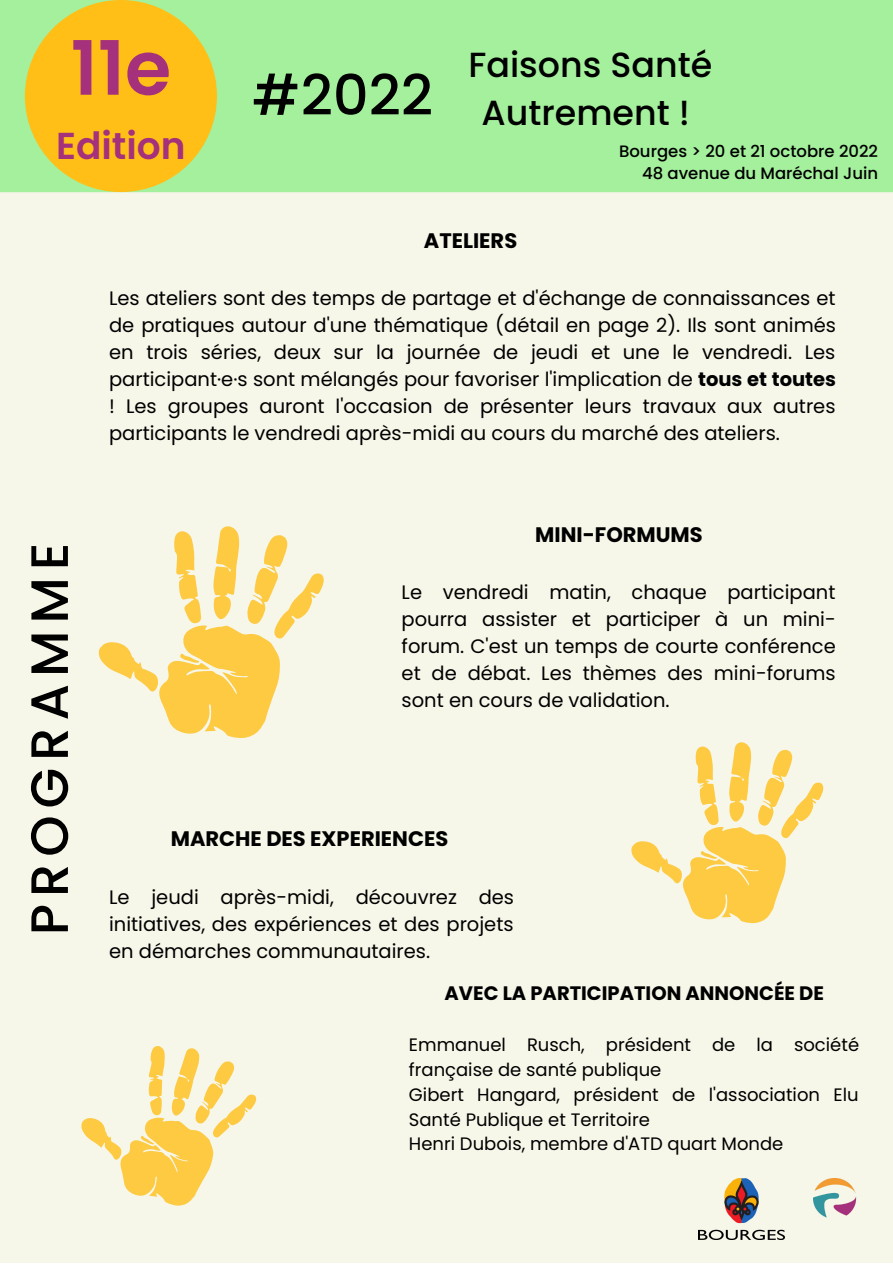
<style>
.page{position:relative;width:893px;height:1264px;background:#fff}
.page>*{position:absolute;margin:0;border:0;box-sizing:border-box;transform-origin:0 0}
.t1{font:600 75px "Poppins";color:#a5307b}
.t2{font:500 55.8px "Poppins";color:#000}
.t3{font:500 52.5px "Poppins";letter-spacing:.135em;color:#000}
.t4{font:600 37.5px "Poppins";color:#a5307b}
.t5{font:500 34.8px/48.2px "Poppins";color:#000;text-align:center}
.t6{font:700 21px "Poppins";color:#000}
.t7{font:19.5px/27px "Poppins";color:#000;text-align:justify}
.t8{font:700 19.5px "Poppins";color:#000}
.t9{font:18px/24.8px "Poppins";color:#000}
.t10{font:500 16.5px/22.5px "Poppins";color:#000;text-align:right}
.s1{font-weight:700}
</style>
<div class="page">
<div style="left:0;top:0;width:892px;height:1262px;background:#f6f6e9"></div>
<img style="left:813px;top:1178px;width:44px;height:40px">
<img style="left:698px;top:1178px;width:86px;height:61px">
<div style="left:0;top:0;width:892px;height:192px;background:#a4f09c"></div>
<svg style="left:98px;top:526px;width:226px;height:212px"></svg>
<svg style="left:631px;top:742px;width:192px;height:181px"></svg>
<svg style="left:81px;top:1046px;width:176px;height:160px"></svg>
<div style="left:25px;top:0;width:192px;height:192px;background:#ffbf17;border-radius:50%"></div>
<h1 class="t1" style="left:71px;top:16px;width:102px">11e</h1>
<h3 class="t4" style="left:56px;top:119px;width:131px">Edition</h3>
<h2 class="t2" style="left:252px;top:56px;width:182px">#2022</h2>
<h3 class="t5" style="left:468px;top:40px;width:245px">Faisons Santé<br>Autrement !</h3>
<p class="t10" style="left:619px;top:140px;width:260px">Bourges &gt; 20 et 21 octobre 2022<br>48 avenue du Maréchal Juin</p>
<p class="t6" style="left:424px;top:226px;width:95px">ATELIERS</p>
<p class="t7" style="left:109px;top:285px;width:728px">Les ateliers sont des temps de partage et d'échange de connaissances et de pratiques autour d'une thématique (détail en page 2). Ils sont animés en trois séries, deux sur la journée de jeudi et une le vendredi. Les participant·e·s sont mélangés pour favoriser l'implication de <span class="s1">tous et toutes </span>! Les groupes auront l'occasion de présenter leurs travaux aux autres participants le vendredi après-midi au cours du marché des ateliers.</p>
<h3 class="t3" style="left:13px;top:935px;width:394px;rotate:-90deg">PROGRAMME</h3>
<p class="t6" style="left:535px;top:520px;width:169px">MINI-FORMUMS</p>
<p class="t7" style="left:401px;top:579px;width:435px">Le vendredi matin, chaque participant pourra assister et participer à un mini&shy;forum. C'est un temps de courte conférence et de débat. Les thèmes des mini-forums sont en cours de validation.</p>
<p class="t6" style="left:171px;top:824px;width:279px">MARCHE DES EXPERIENCES</p>
<p class="t7" style="left:109px;top:883px;width:406px">Le jeudi après-midi, découvrez des initiatives, des expériences et des projets en démarches communautaires.</p>
<p class="t8" style="left:444px;top:979px;width:381px">AVEC LA PARTICIPATION ANNONCÉE DE</p>
<p class="t9" style="left:409px;top:1032px;width:451px">Emmanuel Rusch, président de la société française de santé publique<br>Gibert Hangard, président de l'association Elu Santé Publique et Territoire<br>Henri Dubois, membre d'ATD quart Monde</p>
</div>
